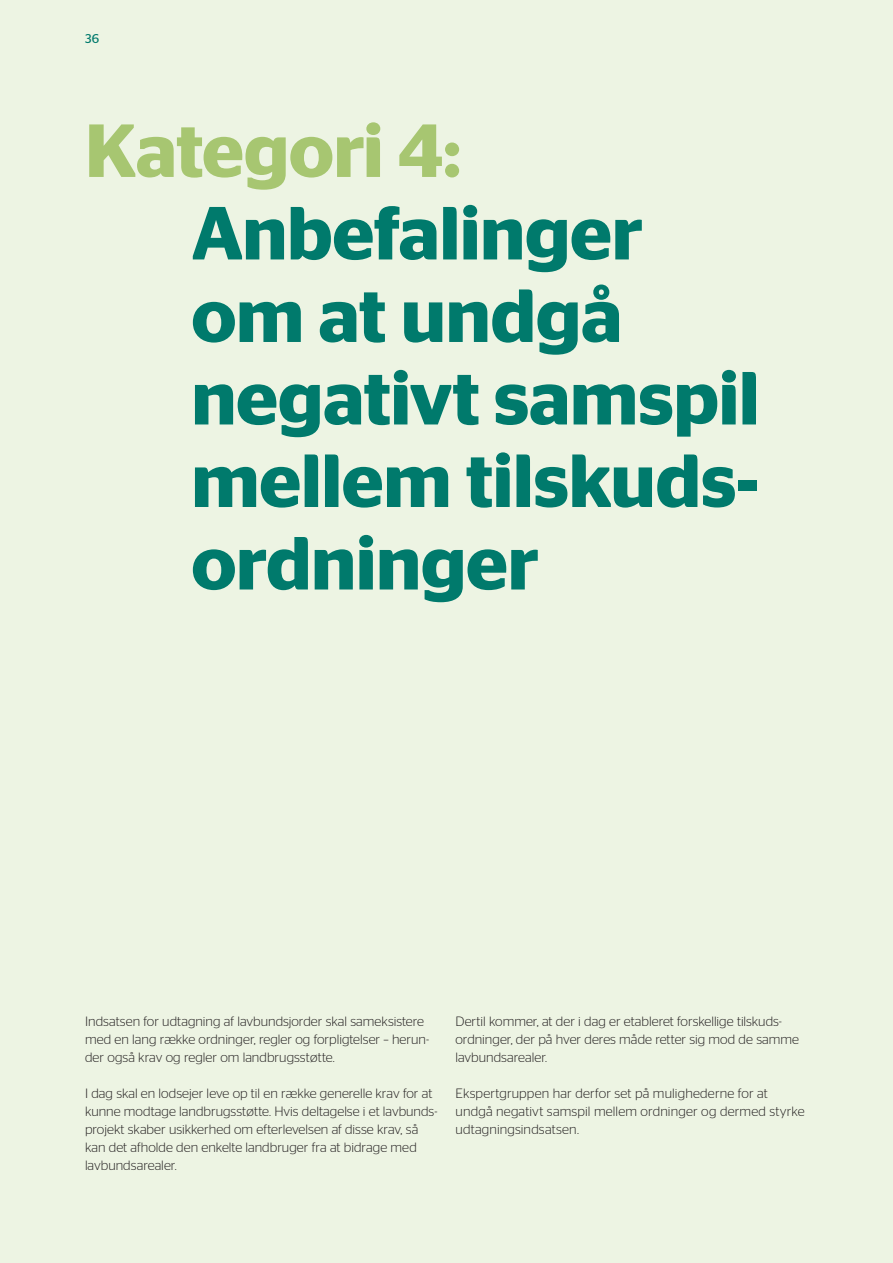
<style>
.page{position:relative;width:893px;height:1263px;background:#edf4e3}
.page>*{position:absolute;margin:0;border:0;box-sizing:border-box;transform-origin:0 0}
.t1{font:600 75px/82.5px "Stag Sans";letter-spacing:-.005em;color:#007a6c}
.t2{font:600 75px "Stag Sans";letter-spacing:-.015em;color:#a7c671}
.t3{font:300 13.5px/18px "Stag Sans";letter-spacing:.005em;color:#231f20}
.t4{font:12.75px "Stag Sans";color:#007a6c}
</style>
<div class="page">
<p class="t4" style="left:85px;top:32px;width:16px">36</p>
<h1 class="t2" style="left:85px;top:107px;width:377px">Kategori 4:</h1>
<h1 class="t1" style="left:191px;top:192px;width:570px">Anbefalinger om at undgå negativt samspil mellem tilskuds&shy;ordninger</h1>
<p class="t3" style="left:85px;top:1012px;width:346px">Indsatsen for udtagning af lavbundsjorder skal sameksistere med en lang række ordninger, regler og forpligtelser – herun&shy;der også krav og regler om landbrugsstøtte.</p>
<p class="t3" style="left:85px;top:1084px;width:353px">I dag skal en lodsejer leve op til en række generelle krav for at kunne modtage landbrugsstøtte. Hvis deltagelse i et lavbunds&shy;projekt skaber usikkerhed om efterlevelsen af disse krav, så kan det afholde den enkelte landbruger fra at bidrage med lavbundsarealer.</p>
<p class="t3" style="left:455px;top:1012px;width:345px">Dertil kommer, at der i dag er etableret forskellige tilskuds&shy;ordninger, der på hver deres måde retter sig mod de samme lavbundsarealer.</p>
<p class="t3" style="left:455px;top:1084px;width:351px">Ekspertgruppen har derfor set på mulighederne for at undgå negativt samspil mellem ordninger og dermed styrke udtagningsindsatsen.</p>
</div>
